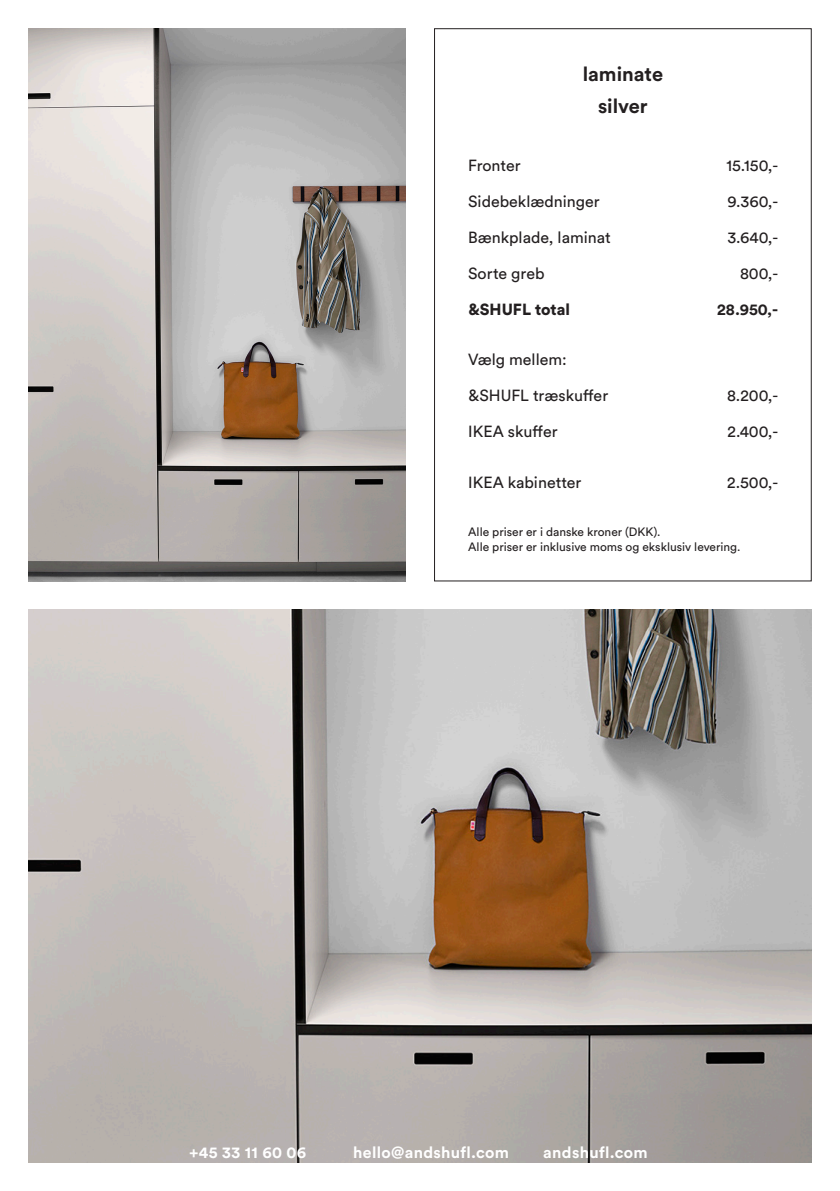
<style>
.page{position:relative;width:840px;height:1191px;background:#fff}
.page>*{position:absolute;margin:0;border:0;box-sizing:border-box;transform-origin:0 0}
.t1{font:700 20px/32px "Circular Std";color:#231f20;text-align:center}
.t2{font:16px "Circular Std";color:#231f20}
.t3{font:700 16px "Circular Std";letter-spacing:.02em;color:#fff}
.t4{font:900 16px "Circular Std";color:#231f20}
.t5{font:700 16px "Circular Std";color:#231f20}
.t6{font:12px/14.4px "Circular Std";color:#231f20}
</style>
<div class="page">
<img style="left:28px;top:28px;width:377px;height:553px">
<img style="left:28px;top:609px;width:783px;height:553px">
<p class="t1" style="left:582px;top:60px;width:82px">laminate silver</p>
<p class="t2" style="left:468px;top:158px;width:54px">Fronter</p>
<p class="t2" style="left:468px;top:194px;width:133px">Sidebeklædninger</p>
<p class="t2" style="left:468px;top:230px;width:144px">Bænkplade, laminat</p>
<p class="t2" style="left:468px;top:266px;width:78px">Sorte greb</p>
<p class="t4" style="left:468px;top:300px;width:103px">&amp;SHUFL total</p>
<p class="t2" style="left:468px;top:352px;width:100px">Vælg mellem:</p>
<p class="t2" style="left:468px;top:388px;width:141px">&amp;SHUFL træskuffer</p>
<p class="t2" style="left:468px;top:424px;width:91px">IKEA skuffer</p>
<p class="t2" style="left:468px;top:475px;width:115px">IKEA kabinetter</p>
<p class="t6" style="left:468px;top:526px;width:274px">Alle priser er i danske kroner (DKK).<br>Alle priser er inklusive moms og eksklusiv levering.</p>
<p class="t2" style="left:726px;top:158px;width:53px">15.150,-</p>
<p class="t2" style="left:727px;top:194px;width:52px">9.360,-</p>
<p class="t2" style="left:727px;top:230px;width:52px">3.640,-</p>
<p class="t2" style="left:739px;top:266px;width:40px">800,-</p>
<p class="t5" style="left:716px;top:303px;width:63px">28.950,-</p>
<p class="t2" style="left:726px;top:388px;width:53px">8.200,-</p>
<p class="t2" style="left:727px;top:424px;width:52px">2.400,-</p>
<p class="t2" style="left:726px;top:475px;width:53px">2.500,-</p>
<p class="t3" style="left:189px;top:1146px;width:118px">+45 33 11 60 06</p>
<p class="t3" style="left:353px;top:1146px;width:157px">hello@andshufl.com</p>
<p class="t3" style="left:543px;top:1146px;width:106px">andshufl.com</p>
</div>
